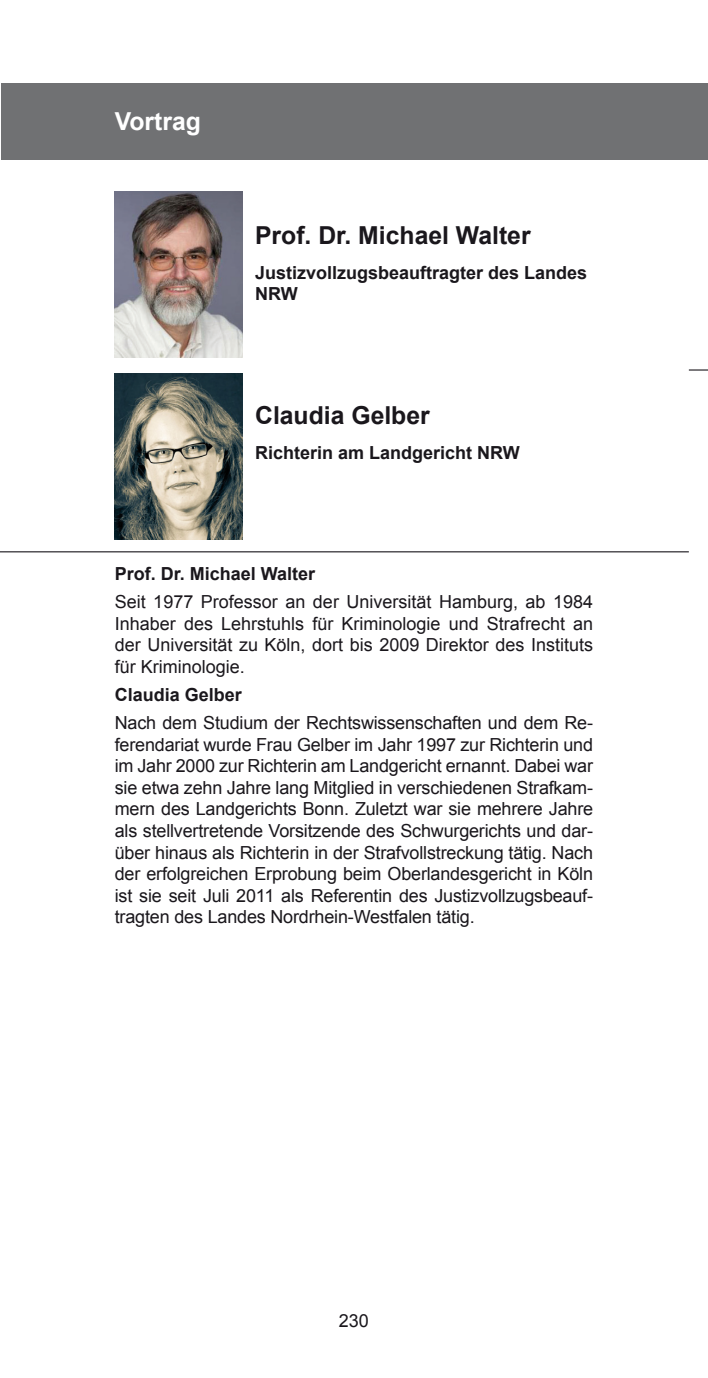
<style>
.page{position:relative;width:708px;height:1378px;background:#fff}
.page>*{position:absolute;margin:0;border:0;box-sizing:border-box;transform-origin:0 0}
.t1{font:700 24.75px "Arial";color:#1a171c}
.t2{font:700 24.75px "Arial";color:#fff}
.t3{font:18px/21.6px "Arial";color:#1a171c;text-align:justify}
.t4{font:700 18px/21.6px "Arial";color:#1a171c}
</style>
<div class="page">
<div style="left:1px;top:83px;width:688px;height:76px;background:#707173"></div>
<div style="left:689px;top:83px;width:19px;height:76px;background:#707173"></div>
<svg style="left:689px;top:369px;width:19px;height:1px"></svg>
<hr style="left:0;top:551px;width:689px;height:1px;background:#1a171c">
<img style="left:115px;top:191px;width:127px;height:166px">
<img style="left:115px;top:374px;width:127px;height:165px">
<h1 class="t2" style="left:115px;top:105px;width:88px">Vortrag</h1>
<h1 class="t1" style="left:255px;top:219px;width:277px">Prof. Dr. Michael Walter</h1>
<p class="t4" style="left:255px;top:262px;width:334px">Justizvollzugsbeauftragter des Landes<br>NRW</p>
<h1 class="t1" style="left:255px;top:399px;width:176px">Claudia Gelber</h1>
<p class="t4" style="left:255px;top:442px;width:266px">Richterin am Landgericht NRW</p>
<p class="t4" style="left:115px;top:564px;width:202px">Prof. Dr. Michael Walter</p>
<p class="t3" style="left:115px;top:591px;width:480px">Seit 1977 Professor an der Universität Hamburg, ab 1984<br>Inhaber des Lehrstuhls für Kriminologie und Strafrecht an der Universität zu Köln, dort bis 2009 Direktor des Instituts für Kriminologie.</p>
<p class="t4" style="left:115px;top:684px;width:129px">Claudia Gelber</p>
<p class="t3" style="left:115px;top:712px;width:480px">Nach dem Studium der Rechtswissenschaften und dem Re&shy;ferendariat wurde Frau Gelber im Jahr 1997 zur Richterin und im Jahr 2000 zur Richterin am Landgericht ernannt. Dabei war sie etwa zehn Jahre lang Mitglied in verschiedenen Strafkam&shy;mern des Landgerichts Bonn. Zuletzt war sie mehrere Jahre als stellvertretende Vorsitzende des Schwurgerichts und dar&shy;über hinaus als Richterin in der Strafvollstreckung tätig. Nach der erfolgreichen Erprobung beim Oberlandesgericht in Köln ist sie seit Juli 2011 als Referentin des Justizvollzugsbeauf&shy;tragten des Landes Nordrhein-Westfalen tätig.</p>
<p class="t3" style="left:339px;top:1310px;width:32px">230</p>
</div>
